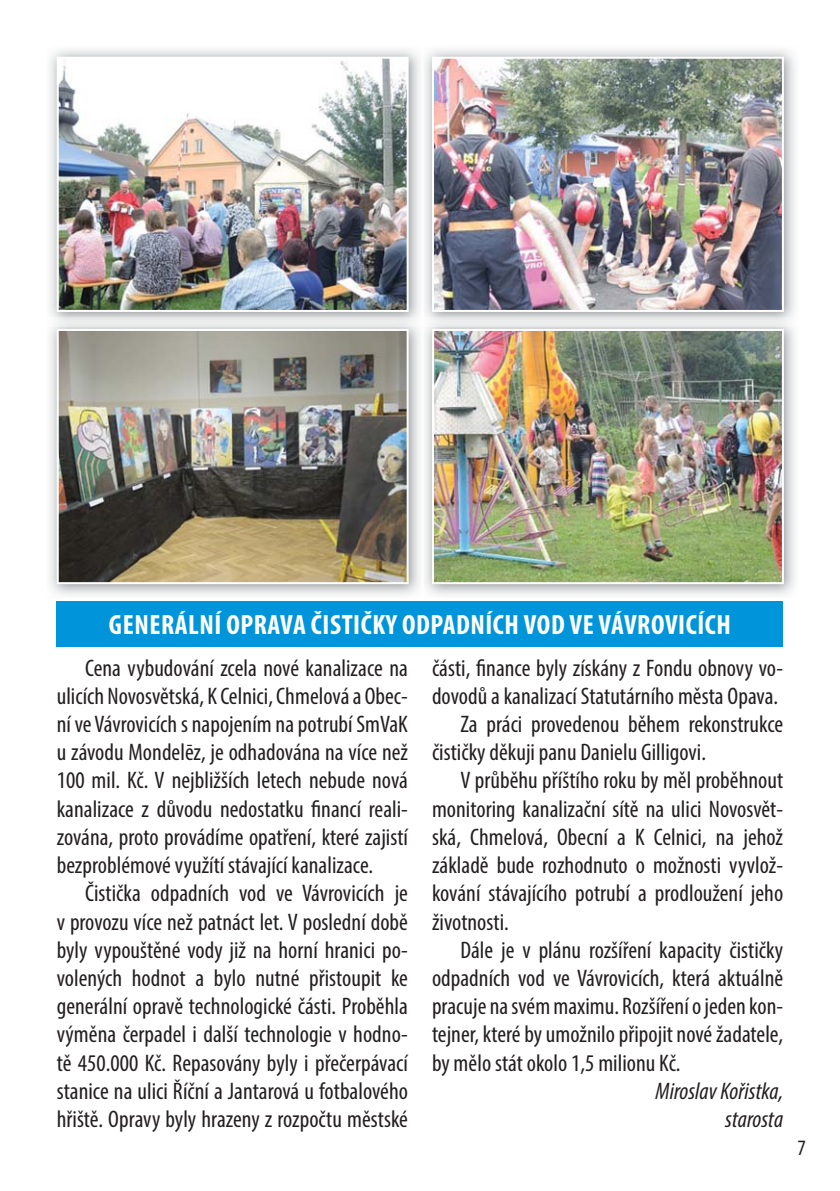
<style>
.page{position:relative;width:840px;height:1191px;background:#fff}
.page>*{position:absolute;margin:0;border:0;box-sizing:border-box;transform-origin:0 0}
.t1{font:700 condensed 28px "Myriad Pro";letter-spacing:.02em;color:#fff}
.t2{font:condensed 24px/28.2px "Myriad Pro";color:#231f20;text-align:justify}
.t3{font:italic condensed 24px/28.2px "Myriad Pro";color:#231f20;text-align:right}
.t4{font:condensed 22px "Myriad Pro";color:#231f20}
</style>
<div class="page">
<div style="left:57px;top:601px;width:725px;height:45px;background:#0095da"></div>
<img style="left:49px;top:49px;width:371px;height:269px">
<img style="left:57px;top:57px;width:351px;height:255px">
<img style="left:434px;top:58px;width:349px;height:254px">
<img style="left:49px;top:318px;width:746px;height:278px">
<img style="left:57px;top:329px;width:351px;height:255px">
<div style="left:423px;top:318px;width:372px;height:8px;background:#ebecec"></div>
<img style="left:421px;top:326px;width:2px;height:270px">
<svg style="left:421px;top:318px;width:2px;height:8px"></svg>
<img style="left:432px;top:329px;width:351px;height:255px">
<p class="t1" style="left:109px;top:614px;width:623px">GENERÁLNÍ OPRAVA ČISTIČKY ODPADNÍCH VOD VE VÁVROVICÍCH</p>
<p class="t2" style="left:57px;top:656px;width:352px;text-indent:28px">Cena vybudování zcela nové kanalizace na ulicích Novosvětská, K Celnici, Chmelová a Obec&shy;ní ve Vávrovicích s napojením na potrubí SmVaK u závodu Mondelēz, je odhadována na více než 100 mil. Kč. V nejbližších letech nebude nová kanalizace z důvodu nedostatku financí reali&shy;zována, proto provádíme opatření, které zajistí bezproblémové využítí stávající kanalizace.</p>
<p class="t2" style="left:57px;top:881px;width:352px;text-indent:28px">Čistička odpadních vod ve Vávrovicích je v provozu více než patnáct let. V poslední době byly vypouštěné vody již na horní hranici po&shy;volených hodnot a bylo nutné přistoupit ke generální opravě technologické části. Proběhla výměna čerpadel i další technologie v hodno&shy;tě 450.000 Kč. Repasovány byly i přečerpávací stanice na ulici Říční a Jantarová u fotbalového hřiště. Opravy byly hrazeny z rozpočtu městské</p>
<p class="t2" style="left:432px;top:656px;width:352px">části, finance byly získány z Fondu obnovy vo-</p>
<p class="t2" style="left:432px;top:684px;width:347px">dovodů a kanalizací Statutárního města Opava.</p>
<p class="t2" style="left:460px;top:712px;width:324px">Za práci provedenou během rekonstrukce</p>
<p class="t2" style="left:432px;top:740px;width:275px">čističky děkuji panu Danielu Gilligovi.</p>
<p class="t2" style="left:460px;top:768px;width:324px">V průběhu příštího roku by měl proběhnout</p>
<p class="t2" style="left:432px;top:797px;width:352px">monitoring kanalizační sítě na ulici Novosvět-</p>
<p class="t2" style="left:432px;top:825px;width:352px">ská, Chmelová, Obecní a K Celnici, na jehož</p>
<p class="t2" style="left:432px;top:853px;width:352px">základě bude rozhodnuto o možnosti vyvlož-</p>
<p class="t2" style="left:432px;top:881px;width:352px">kování stávajícího potrubí a prodloužení jeho</p>
<p class="t2" style="left:432px;top:909px;width:78px">životnosti.</p>
<p class="t2" style="left:460px;top:938px;width:324px">Dále je v plánu rozšíření kapacity čističky</p>
<p class="t2" style="left:432px;top:966px;width:352px">odpadních vod ve Vávrovicích, která aktuálně</p>
<p class="t2" style="left:432px;top:994px;width:352px">pracuje na svém maximu. Rozšíření o jeden kon-</p>
<p class="t2" style="left:432px;top:1022px;width:352px">tejner, které by umožnilo připojit nové žadatele,</p>
<p class="t2" style="left:432px;top:1050px;width:250px">by mělo stát okolo 1,5 milionu Kč.</p>
<p class="t3" style="left:655px;top:1076px;width:129px">Miroslav Kořistka, starosta</p>
<p class="t4" style="left:797px;top:1139px;width:10px">7</p>
</div>
